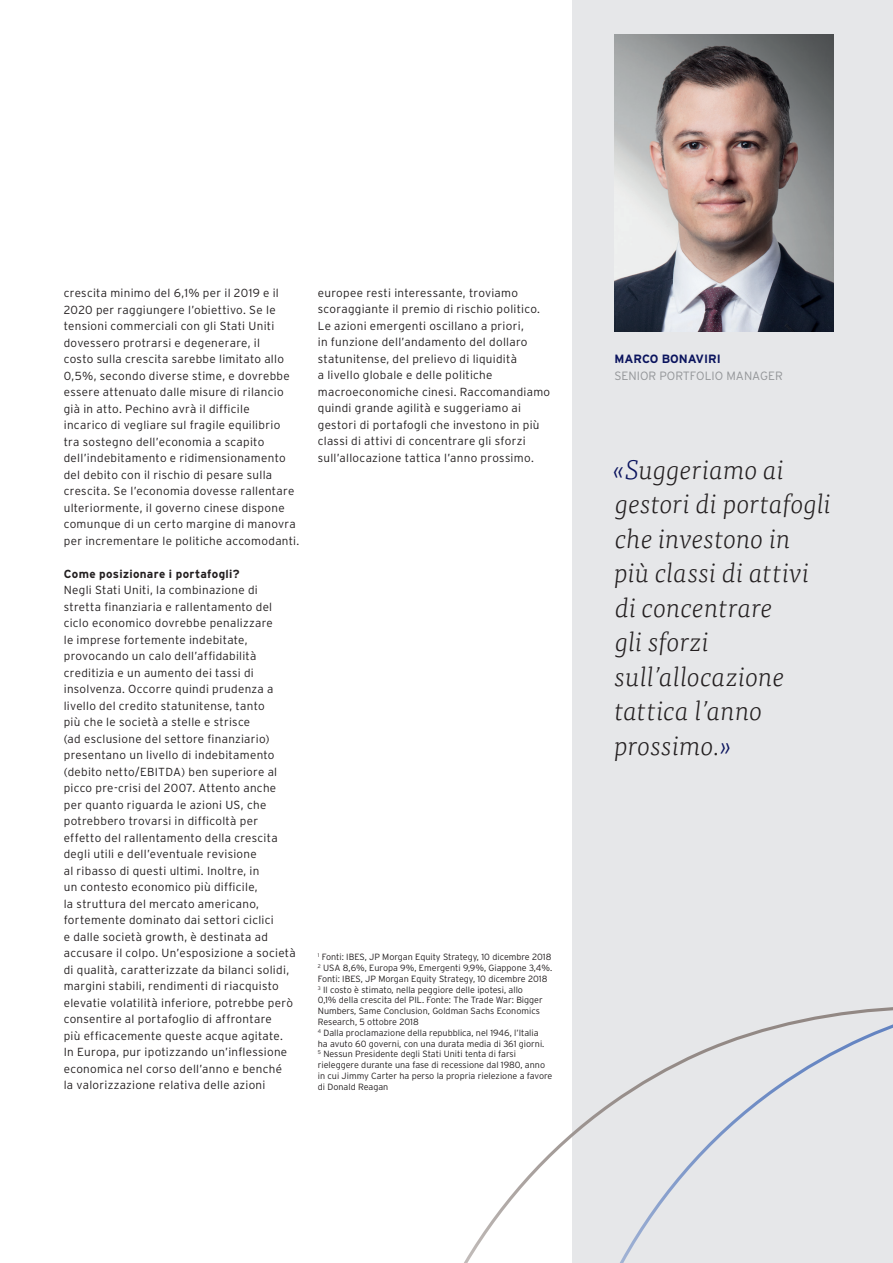
<style>
.page{position:relative;width:893px;height:1263px;background:#fff}
.page>*{position:absolute;margin:0;border:0;box-sizing:border-box;transform-origin:0 0}
.t1{font:italic 300 27px/34.5px "Tisa OT";letter-spacing:-.005em;color:#231f20}
.t2{font:300 12px "Interstate";color:#939598}
.t3{font:700 12px "Interstate";color:#0b145e}
.t4{font:300 11.7px/16.5px "Interstate";letter-spacing:.025em;color:#231f20}
.t5{font:700 11.7px "Interstate";letter-spacing:.025em;color:#231f20}
.t6{font:300 9px/10.8px "Interstate";color:#231f20}
.s1{color:#0b145e}
</style>
<div class="page">
<div style="left:572px;top:0;width:321px;height:1263px;background:#e6e7e9"></div>
<svg style="left:464px;top:1007px;width:429px;height:256px"></svg>
<svg style="left:612px;top:1018px;width:281px;height:245px"></svg>
<img style="left:614px;top:34px;width:219px;height:297px">
<p class="t4" style="left:64px;top:285px;width:237px">crescita minimo del 6,1% per il 2019 e il 2020 per raggiungere l’obiettivo. Se le tensioni commerciali con gli Stati Uniti dovessero protrarsi e degenerare, il<br>costo sulla crescita sarebbe limitato allo 0,5%, secondo diverse stime, e dovrebbe essere attenuato dalle misure di rilancio già in atto. Pechino avrà il difficile<br>incarico di vegliare sul fragile equilibrio<br>tra sostegno dell’economia a scapito dell’indebitamento e ridimensionamento del debito con il rischio di pesare sulla crescita. Se l’economia dovesse rallentare ulteriormente, il governo cinese dispone comunque di un certo margine di manovra per incrementare le politiche accomodanti.</p>
<p class="t5" style="left:64px;top:566px;width:177px">Come posizionare i portafogli?</p>
<p class="t4" style="left:64px;top:581px;width:234px">Negli Stati Uniti, la combinazione di stretta finanziaria e rallentamento del ciclo economico dovrebbe penalizzare<br>le imprese fortemente indebitate, provocando un calo dell’affidabilità creditizia e un aumento dei tassi di insolvenza. Occorre quindi prudenza a livello del credito statunitense, tanto<br>più che le società a stelle e strisce<br>(ad esclusione del settore finanziario) presentano un livello di indebitamento (debito netto/EBITDA) ben superiore al picco pre-crisi del 2007. Attento anche per quanto riguarda le azioni US, che potrebbero trovarsi in difficoltà per effetto del rallentamento della crescita degli utili e dell’eventuale revisione<br>al ribasso di questi ultimi. Inoltre, in<br>un contesto economico più difficile,<br>la struttura del mercato americano, fortemente dominato dai settori ciclici<br>e dalle società growth, è destinata ad accusare il colpo. Un’esposizione a società di qualità, caratterizzate da bilanci solidi, margini stabili, rendimenti di riacquisto elevatie volatilità inferiore, potrebbe però consentire al portafoglio di affrontare<br>più efficacemente queste acque agitate.<br>In Europa, pur ipotizzando un’inflessione economica nel corso dell’anno e benché<br>la valorizzazione relativa delle azioni</p>
<p class="t4" style="left:318px;top:284px;width:234px">europee resti interessante, troviamo scoraggiante il premio di rischio politico.<br>Le azioni emergenti oscillano a priori,<br>in funzione dell’andamento del dollaro statunitense, del prelievo di liquidità<br>a livello globale e delle politiche macroeconomiche cinesi. Raccomandiamo quindi grande agilità e suggeriamo ai gestori di portafogli che investono in più classi di attivi di concentrare gli sforzi sull’allocazione tattica l’anno prossimo.</p>
<p class="t6" style="left:318px;top:951px;width:236px"><sup>1</sup> Fonti: IBES, JP Morgan Equity Strategy, 10 dicembre 2018<br><sup>2</sup> USA 8,6%, Europa 9%, Emergenti 9,9%, Giappone 3,4%.<br>Fonti: IBES, JP Morgan Equity Strategy, 10 dicembre 2018<br><sup>3</sup> Il costo è stimato, nella peggiore delle ipotesi, allo<br>0,1% della crescita del PIL. Fonte: The Trade War: Bigger Numbers, Same Conclusion, Goldman Sachs Economics Research, 5 ottobre 2018<br><sup>4</sup> Dalla proclamazione della repubblica, nel 1946, l’Italia<br>ha avuto 60 governi, con una durata media di 361 giorni.<br><sup>5</sup> Nessun Presidente degli Stati Uniti tenta di farsi rieleggere durante una fase di recessione dal 1980, anno in cui Jimmy Carter ha perso la propria rielezione a favore di Donald Reagan</p>
<p class="t3" style="left:614px;top:351px;width:108px">MARCO BONAVIRI</p>
<p class="t2" style="left:614px;top:368px;width:170px">SENIOR PORTFOLIO MANAGER</p>
<h1 class="t1" style="left:613px;top:452px;width:220px"><span class="s1">«S</span>uggeriamo ai gestori di portafogli che investono in<br>più classi di attivi di concentrare<br>gli sforzi sull’allocazione tattica l’anno prossimo.<span class="s1">»</span></h1>
</div>
